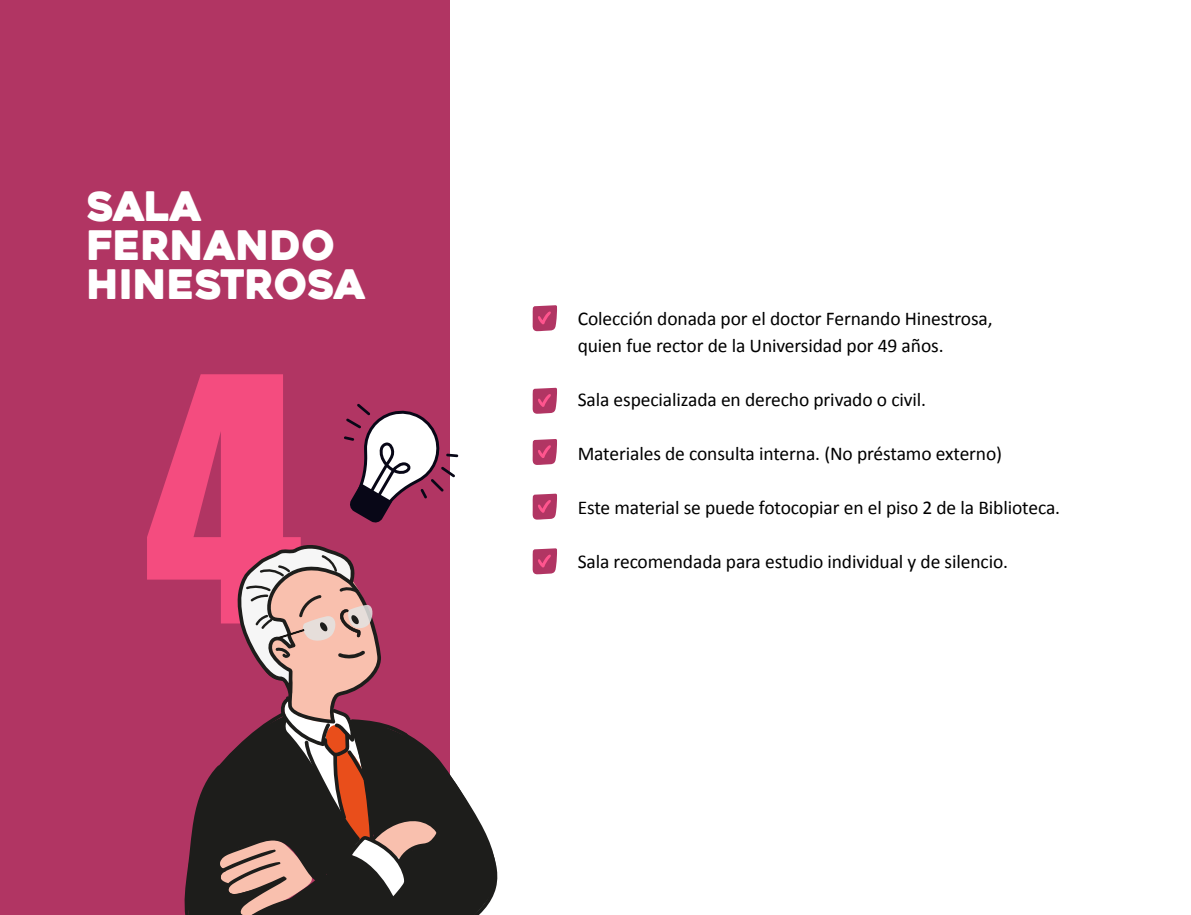
<style>
.page{position:relative;width:1191px;height:915px;background:#fff}
.page>*{position:absolute;margin:0;border:0;box-sizing:border-box;transform-origin:0 0}
.t1{font:315px "Impact";color:#f44c7f}
.t2{font:40.5px/39px "Heavitas";color:#fff}
.t3{font:19.5px/27px "Calibri";letter-spacing:-.005em;color:#000}
</style>
<div class="page">
<div style="left:0;top:0;width:450px;height:914px;background:#b13563"></div>
<svg style="left:344px;top:403px;width:114px;height:120px"></svg>
<svg style="left:184px;top:545px;width:314px;height:369px"></svg>
<svg style="left:532px;top:305px;width:25px;height:26px"></svg>
<svg style="left:532px;top:387px;width:25px;height:26px"></svg>
<svg style="left:532px;top:439px;width:25px;height:26px"></svg>
<svg style="left:532px;top:493px;width:25px;height:26px"></svg>
<svg style="left:532px;top:548px;width:25px;height:26px"></svg>
<h2 class="t2" style="left:87px;top:188px;width:281px">SALA<br>FERNANDO<br>HINESTROSA</h2>
<h1 class="t1" style="left:145px;top:330px;width:159px">4</h1>
<p class="t3" style="left:578px;top:306px;width:416px">Colección donada por el doctor Fernando Hinestrosa, quien fue rector de la Universidad por 49 años.</p>
<p class="t3" style="left:578px;top:387px;width:350px">Sala especializada en derecho privado o civil.</p>
<p class="t3" style="left:578px;top:441px;width:426px">Materiales de consulta interna. (No préstamo externo)</p>
<p class="t3" style="left:578px;top:495px;width:484px">Este material se puede fotocopiar en el piso 2 de la Biblioteca.</p>
<p class="t3" style="left:578px;top:549px;width:432px">Sala recomendada para estudio individual y de silencio.</p>
</div>
